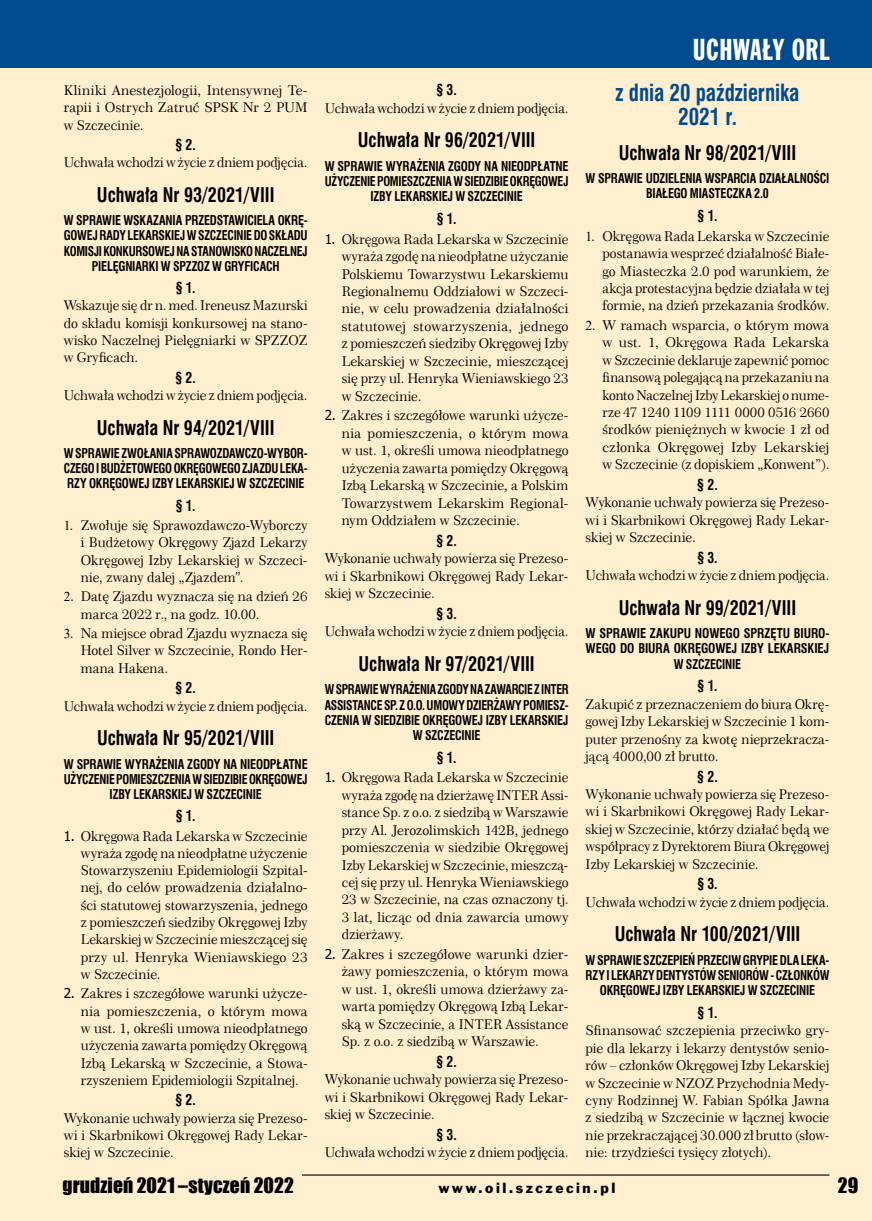
<style>
.page{position:relative;width:872px;height:1221px;background:#fff}
.page>*{position:absolute;margin:0;border:0;box-sizing:border-box;transform-origin:0 0}
.t1{font:30px "Frank Goth X Cn EU";letter-spacing:.015em;color:#fff}
.t2{font:700 23.1px/24.2px "Swis 721 Cn EU";color:#004a8f;text-align:center;scale:.91 1}
.t3{font:700 19.8px "Swis 721 Cn EU";color:#000;scale:.91 1}
.t4{font:19.5px "Impact";letter-spacing:.005em;color:#000}
.t5{font:700 14.85px "Swis 721 Cn EU";color:#000;scale:.91 1}
.t6{font:13.5px/17.4px "Century 751 No 2 EU";color:#000;text-align:justify}
.t7{font:13.5px "Frank Goth EU";letter-spacing:.185em;color:#000}
.t8{font:700 13.2px/15px "Swis 721 Cn EU";letter-spacing:-.015em;color:#000;text-align:center;scale:.91 1}
.t9{font:700 13.2px/15px "Swis 721 Cn EU";letter-spacing:-.015em;color:#000;text-align:center;scale:.92 1}
.t10{font:700 13.2px/15.1px "Swis 721 Cn EU";letter-spacing:-.015em;color:#000;text-align:center;scale:.89 1}
.t11{font:700 13.2px/15.1px "Swis 721 Cn EU";letter-spacing:-.015em;color:#000;text-align:center;scale:.94 1}
.s1{font-family:"Times New Roman"}
.s2{font-family:"Tahoma"}
</style>
<div class="page">
<div style="left:0;top:0;width:872px;height:1220px;background:#ffefcf"></div>
<div style="left:0;top:0;width:872px;height:68px;background:#004a8f"></div>
<hr style="left:302px;top:1174px;width:527px;height:1px;background:#000">
<p class="t6" style="left:64px;top:82px;width:245px">Kliniki Anestezjologii, Intensywnej Te&shy;rapii i Ostrych Zatruć SPSK Nr 2 PUM w Szczecinie.</p>
<p class="t5" style="left:175px;top:136px;width:24px">§ 2.</p>
<p class="t6" style="left:64px;top:154px;width:245px">Uchwała wchodzi w życie z dniem podjęcia.</p>
<h3 class="t3" style="left:97px;top:183px;width:196px">Uchwała Nr 93/2021/VIII</h3>
<p class="t8" style="left:64px;top:214px;width:269px">W SPRAWIE WSKAZANIA PRZEDSTAWICIELA OKRĘ-GOWEJ RADY LEKARSKIEJ W SZCZECINIE DO SKŁADU KOMISJI KONKURSOWEJ NA STANOWISKO NACZELNEJ PIELĘGNIARKI W SPZZOZ W GRYFICACH</p>
<p class="t5" style="left:176px;top:279px;width:23px">§ 1.</p>
<p class="t6" style="left:64px;top:297px;width:245px">Wskazuje się dr n. med. Ireneusz Mazurski do składu komisji konkursowej na stano&shy;wisko Naczelnej Pielęgniarki w SPZZOZ w Gryficach.</p>
<p class="t5" style="left:175px;top:368px;width:24px">§ 2.</p>
<p class="t6" style="left:64px;top:387px;width:245px">Uchwała wchodzi w życie z dniem podjęcia.</p>
<h3 class="t3" style="left:97px;top:415px;width:197px">Uchwała Nr 94/2021/VIII</h3>
<p class="t8" style="left:64px;top:446px;width:269px;text-align:justify">W SPRAWIE ZWOŁANIA SPRAWOZDAWCZO-WYBOR-CZEGO I BUDŻETOWEGO OKRĘGOWEGO ZJAZDU LEKA-RZY OKRĘGOWEJ IZBY LEKARSKIEJ W SZCZECINIE</p>
<p class="t5" style="left:176px;top:496px;width:23px">§ 1.</p>
<p class="t6" style="left:81px;top:517px;width:228px;text-indent:-17px"><span class="s1">1.</span> Zwołuje się Sprawozdawczo-Wyborczy i Budżetowy Okręgowy Zjazd Lekarzy Okręgowej Izby Lekarskiej w Szczeci&shy;nie, zwany dalej „Zjazdem”.</p>
<p class="t6" style="left:81px;top:588px;width:228px;text-indent:-17px"><span class="s1">2.</span> Datę Zjazdu wyznacza się na dzień 26 marca 2022 r., na godz. 10.00.</p>
<p class="t6" style="left:81px;top:625px;width:228px;text-indent:-17px"><span class="s1">3.</span> Na miejsce obrad Zjazdu wyznacza się Hotel Silver w Szczecinie, Rondo Her&shy;mana Hakena.</p>
<p class="t5" style="left:175px;top:679px;width:24px">§ 2.</p>
<p class="t6" style="left:64px;top:697px;width:245px">Uchwała wchodzi w życie z dniem podjęcia.</p>
<h3 class="t3" style="left:97px;top:725px;width:196px">Uchwała Nr 95/2021/VIII</h3>
<p class="t9" style="left:64px;top:756px;width:266px">W SPRAWIE WYRAŻENIA ZGODY NA NIEODPŁATNE<br>UŻYCZENIE POMIESZCZENIA W SIEDZIBIE OKRĘGOWEJ<br>IZBY LEKARSKIEJ W SZCZECINIE</p>
<p class="t5" style="left:176px;top:806px;width:23px">§ 1.</p>
<p class="t6" style="left:81px;top:827px;width:228px;text-indent:-17px"><span class="s2">1.</span> Okręgowa Rada Lekarska w Szczecinie wyraża zgodę na nieodpłatne użyczenie Stowarzyszeniu Epidemiologii Szpital&shy;nej, do celów prowadzenia działalno&shy;ści statutowej stowarzyszenia, jednego z pomieszczeń siedziby Okręgowej Izby Lekarskiej w Szczecinie mieszczącej się przy ul. Henryka Wieniawskiego 23 w Szczecinie.</p>
<p class="t6" style="left:81px;top:985px;width:228px;text-indent:-17px"><span class="s2">2.</span> Zakres i szczegółowe warunki użycze&shy;nia pomieszczenia, o którym mowa w ust. 1, określi umowa nieodpłatnego użyczenia zawarta pomiędzy Okręgową Izbą Lekarską w Szczecinie, a Stowa&shy;rzyszeniem Epidemiologii Szpitalnej.</p>
<p class="t5" style="left:175px;top:1090px;width:24px">§ 2.</p>
<p class="t6" style="left:64px;top:1109px;width:245px">Wykonanie uchwały powierza się Prezeso&shy;wi i Skarbnikowi Okręgowej Rady Lekar&shy;skiej w Szczecinie.</p>
<p class="t5" style="left:436px;top:81px;width:24px">§ 3.</p>
<p class="t6" style="left:325px;top:99px;width:245px">Uchwała wchodzi w życie z dniem podjęcia.</p>
<h3 class="t3" style="left:358px;top:128px;width:196px">Uchwała Nr 96/2021/VIII</h3>
<p class="t9" style="left:325px;top:159px;width:266px">W SPRAWIE WYRAŻENIA ZGODY NA NIEODPŁATNE<br>UŻYCZENIE POMIESZCZENIA W SIEDZIBIE OKRĘGOWEJ<br>IZBY LEKARSKIEJ W SZCZECINIE</p>
<p class="t5" style="left:437px;top:210px;width:23px">§ 1.</p>
<p class="t6" style="left:342px;top:230px;width:228px;text-indent:-17px"><span class="s2">1.</span> Okręgowa Rada Lekarska w Szczecinie wyraża zgodę na nieodpłatne użyczanie Polskiemu Towarzystwu Lekarskiemu Regionalnemu Oddziałowi w Szczeci&shy;nie, w celu prowadzenia działalności statutowej stowarzyszenia, jednego z pomieszczeń siedziby Okręgowej Izby Lekarskiej w Szczecinie, mieszczącej się przy ul. Henryka Wieniawskiego 23 w Szczecinie.</p>
<p class="t6" style="left:342px;top:407px;width:228px;text-indent:-17px"><span class="s2">2.</span> Zakres i szczegółowe warunki użycze&shy;nia pomieszczenia, o którym mowa w ust. 1, określi umowa nieodpłatnego użyczenia zawarta pomiędzy Okręgową Izbą Lekarską w Szczecinie, a Polskim Towarzystwem Lekarskim Regional&shy;nym Oddziałem w Szczecinie.</p>
<p class="t5" style="left:436px;top:531px;width:24px">§ 2.</p>
<p class="t6" style="left:325px;top:550px;width:245px">Wykonanie uchwały powierza się Prezeso&shy;wi i Skarbnikowi Okręgowej Rady Lekar&shy;skiej w Szczecinie.</p>
<p class="t5" style="left:436px;top:604px;width:24px">§ 3.</p>
<p class="t6" style="left:325px;top:622px;width:245px">Uchwała wchodzi w życie z dniem podjęcia.</p>
<h3 class="t3" style="left:358px;top:651px;width:195px">Uchwała Nr 97/2021/VIII</h3>
<p class="t10" style="left:325px;top:682px;width:275px">W SPRAWIE WYRAŻENIA ZGODY NA ZAWARCIE Z INTER ASSISTANCE SP. Z O.O. UMOWY DZIERŻAWY POMIESZ-CZENIA W SIEDZIBIE OKRĘGOWEJ IZBY LEKARSKIEJ W SZCZECINIE</p>
<p class="t5" style="left:437px;top:748px;width:23px">§ 1.</p>
<p class="t6" style="left:342px;top:769px;width:228px;text-indent:-17px"><span class="s2">1.</span> Okręgowa Rada Lekarska w Szczecinie wyraża zgodę na dzierżawę INTER Assi&shy;stance Sp. z o.o. z siedzibą w Warszawie przy Al. Jerozolimskich 142B, jednego pomieszczenia w siedzibie Okręgowej Izby Lekarskiej w Szczecinie, mieszczą&shy;cej się przy ul. Henryka Wieniawskiego 23 w Szczecinie, na czas oznaczony tj.<br>3 lat, licząc od dnia zawarcia umowy dzierżawy.</p>
<p class="t6" style="left:342px;top:945px;width:228px;text-indent:-17px"><span class="s2">2.</span> Zakres i szczegółowe warunki dzier&shy;żawy pomieszczenia, o którym mowa w ust. 1, określi umowa dzierżawy za&shy;warta pomiędzy Okręgową Izbą Lekar&shy;ską w Szczecinie, a INTER Assistance Sp. z o.o. z siedzibą w Warszawie.</p>
<p class="t5" style="left:436px;top:1052px;width:24px">§ 2.</p>
<p class="t6" style="left:325px;top:1070px;width:245px">Wykonanie uchwały powierza się Prezeso&shy;wi i Skarbnikowi Okręgowej Rady Lekar&shy;skiej w Szczecinie.</p>
<p class="t5" style="left:436px;top:1125px;width:24px">§ 3.</p>
<p class="t6" style="left:325px;top:1143px;width:245px">Uchwała wchodzi w życie z dniem podjęcia.</p>
<h1 class="t1" style="left:693px;top:31px;width:138px">UCHWAŁY ORL</h1>
<h2 class="t2" style="left:615px;top:81px;width:203px">z dnia 20 października<br>2021 r.</h2>
<h3 class="t3" style="left:619px;top:140px;width:196px">Uchwała Nr 98/2021/VIII</h3>
<p class="t8" style="left:585px;top:171px;width:269px">W SPRAWIE UDZIELENIA WSPARCIA DZIAŁALNOŚCI<br>BIAŁEGO MIASTECZKA 2.0</p>
<p class="t5" style="left:697px;top:207px;width:23px">§ 1.</p>
<p class="t6" style="left:602px;top:227px;width:228px;text-indent:-17px"><span class="s1">1.</span> Okręgowa Rada Lekarska w Szczecinie postanawia wesprzeć działalność Białe&shy;go Miasteczka 2.0 pod warunkiem, że akcja protestacyjna będzie działała w tej formie, na dzień przekazania środków.</p>
<p class="t6" style="left:602px;top:316px;width:228px;text-indent:-17px"><span class="s1">2.</span> W ramach wsparcia, o którym mowa w ust. 1, Okręgowa Rada Lekarska w Szczecinie deklaruje zapewnić pomoc finansową polegającą na przekazaniu na konto Naczelnej Izby Lekarskiej o nume&shy;rze 47 1240 1109 1111 0000 0516 2660 środków pieniężnych w kwocie 1 zł od członka Okręgowej Izby Lekarskiej w Szczecinie (z dopiskiem „Konwent”).</p>
<p class="t5" style="left:697px;top:475px;width:24px">§ 2.</p>
<p class="t6" style="left:585px;top:494px;width:245px">Wykonanie uchwały powierza się Prezeso&shy;wi i Skarbnikowi Okręgowej Rady Lekar&shy;skiej w Szczecinie.</p>
<p class="t5" style="left:697px;top:548px;width:24px">§ 3.</p>
<p class="t6" style="left:585px;top:566px;width:245px">Uchwała wchodzi w życie z dniem podjęcia.</p>
<h3 class="t3" style="left:619px;top:595px;width:196px">Uchwała Nr 99/2021/VIII</h3>
<p class="t11" style="left:585px;top:626px;width:261px">W SPRAWIE ZAKUPU NOWEGO SPRZĘTU BIURO-<br>WEGO DO BIURA OKRĘGOWEJ IZBY LEKARSKIEJ<br>W SZCZECINIE</p>
<p class="t5" style="left:697px;top:677px;width:23px">§ 1.</p>
<p class="t6" style="left:585px;top:695px;width:245px">Zakupić z przeznaczeniem do biura Okrę&shy;gowej Izby Lekarskiej w Szczecinie 1 kom&shy;puter przenośny za kwotę nieprzekracza&shy;jącą 4000,00 zł brutto.</p>
<p class="t5" style="left:697px;top:767px;width:24px">§ 2.</p>
<p class="t6" style="left:585px;top:785px;width:245px">Wykonanie uchwały powierza się Prezeso&shy;wi i Skarbnikowi Okręgowej Rady Lekar&shy;skiej w Szczecinie, którzy działać będą we współpracy z Dyrektorem Biura Okręgowej Izby Lekarskiej w Szczecinie.</p>
<p class="t5" style="left:697px;top:874px;width:24px">§ 3.</p>
<p class="t6" style="left:585px;top:893px;width:245px">Uchwała wchodzi w życie z dniem podjęcia.</p>
<h3 class="t3" style="left:614px;top:922px;width:205px">Uchwała Nr 100/2021/VIII</h3>
<p class="t8" style="left:585px;top:953px;width:269px">W SPRAWIE SZCZEPIEŃ PRZECIW GRYPIE DLA LEKA-<br>RZY I LEKARZY DENTYSTÓW SENIORÓW - CZŁONKÓW<br>OKRĘGOWEJ IZBY LEKARSKIEJ W SZCZECINIE</p>
<p class="t5" style="left:697px;top:1003px;width:23px">§ 1.</p>
<p class="t6" style="left:585px;top:1022px;width:245px">Sfinansować szczepienia przeciwko gry&shy;pie dla lekarzy i lekarzy dentystów senio&shy;rów – członków Okręgowej Izby Lekarskiej w Szczecinie w NZOZ Przychodnia Medy&shy;cyny Rodzinnej W. Fabian Spółka Jawna z siedzibą w Szczecinie w łącznej kwocie nie przekraczającej 30.000 zł brutto (słow&shy;nie: trzydzieści tysięcy złotych).</p>
<h3 class="t4" style="left:63px;top:1169px;width:233px">grudzień 2021 –styczeń 2022</h3>
<p class="t7" style="left:439px;top:1179px;width:178px">www.oil.szczecin.pl</p>
<h3 class="t4" style="left:838px;top:1169px;width:22px">29</h3>
</div>
